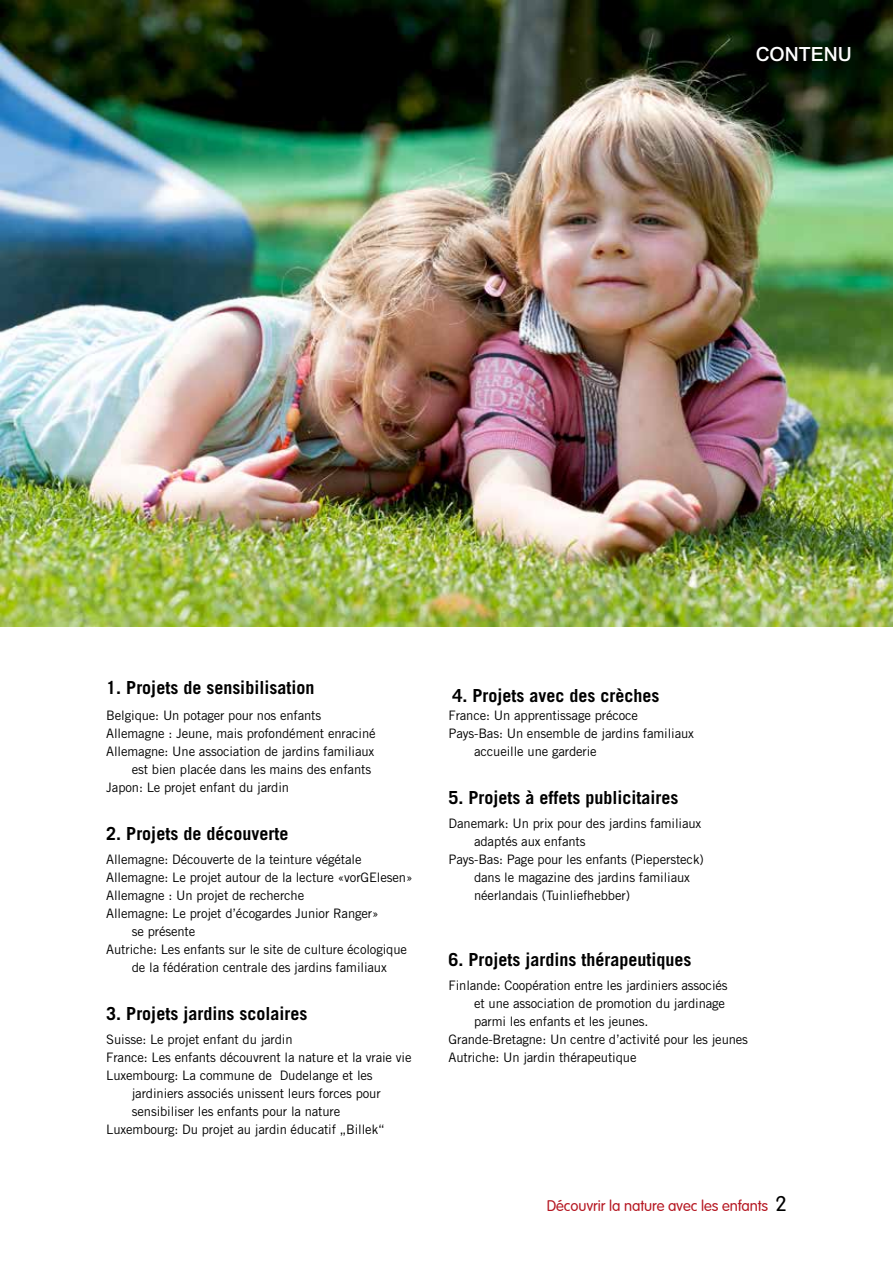
<style>
.page{position:relative;width:893px;height:1263px;background:#fff}
.page>*{position:absolute;margin:0;border:0;box-sizing:border-box;transform-origin:0 0}
.t1{font:21px "Arial Bld";color:#fff}
.t2{font:700 18px "Trade Gothic";color:#000}
.t3{font:15px "Vogue Plain";color:#b51621}
.t4{font:13.05px "Trade Gothic";letter-spacing:-.01em;color:#000}
.s1{font-size:21px;color:#000}
</style>
<div class="page">
<img style="left:0;top:0;width:893px;height:626px">
<h1 class="t1" style="left:756px;top:40px;width:98px">CONTENU</h1>
<h2 class="t2" style="left:106px;top:677px;width:210px">1. Projets de sensibilisation</h2>
<p class="t4" style="left:106px;top:707px;width:216px">Belgique: Un potager pour nos enfants</p>
<p class="t4" style="left:106px;top:725px;width:271px">Allemagne : Jeune, mais profondément enraciné</p>
<p class="t4" style="left:106px;top:743px;width:270px">Allemagne: Une association de jardins familiaux</p>
<p class="t4" style="left:132px;top:761px;width:241px">est bien placée dans les mains des enfants</p>
<p class="t4" style="left:106px;top:779px;width:184px">Japon: Le projet enfant du jardin</p>
<h2 class="t2" style="left:106px;top:823px;width:184px">2. Projets de découverte</h2>
<p class="t4" style="left:106px;top:851px;width:257px">Allemagne: Découverte de la teinture végétale</p>
<p class="t4" style="left:106px;top:869px;width:308px">Allemagne: Le projet autour de la lecture «vorGElesen»</p>
<p class="t4" style="left:106px;top:887px;width:199px">Allemagne : Un projet de recherche</p>
<p class="t4" style="left:106px;top:905px;width:274px">Allemagne: Le projet d’écogardes Junior Ranger»</p>
<p class="t4" style="left:132px;top:923px;width:65px">se présente</p>
<p class="t4" style="left:106px;top:941px;width:302px">Autriche: Les enfants sur le site de culture écologique</p>
<p class="t4" style="left:132px;top:959px;width:256px">de la fédération centrale des jardins familiaux</p>
<h2 class="t2" style="left:106px;top:1003px;width:203px">3. Projets jardins scolaires</h2>
<p class="t4" style="left:106px;top:1031px;width:188px">Suisse: Le projet enfant du jardin</p>
<p class="t4" style="left:106px;top:1049px;width:307px">France: Les enfants découvrent la nature et la vraie vie</p>
<p class="t4" style="left:106px;top:1067px;width:268px">Luxembourg: La commune de Dudelange et les</p>
<p class="t4" style="left:132px;top:1085px;width:250px">jardiniers associés unissent leurs forces pour</p>
<p class="t4" style="left:132px;top:1103px;width:210px">sensibiliser les enfants pour la nature</p>
<p class="t4" style="left:106px;top:1121px;width:280px">Luxembourg: Du projet au jardin éducatif „Billek“</p>
<h2 class="t2" style="left:452px;top:685px;width:208px">4. Projets avec des crèches</h2>
<p class="t4" style="left:449px;top:707px;width:191px">France: Un apprentissage précoce</p>
<p class="t4" style="left:449px;top:725px;width:247px">Pays-Bas: Un ensemble de jardins familiaux</p>
<p class="t4" style="left:474px;top:743px;width:124px">accueille une garderie</p>
<h2 class="t2" style="left:449px;top:787px;width:232px">5. Projets à effets publicitaires</h2>
<p class="t4" style="left:449px;top:815px;width:254px">Danemark: Un prix pour des jardins familiaux</p>
<p class="t4" style="left:474px;top:833px;width:113px">adaptés aux enfants</p>
<p class="t4" style="left:449px;top:851px;width:257px">Pays-Bas: Page pour les enfants (Piepersteck)</p>
<p class="t4" style="left:474px;top:869px;width:217px">dans le magazine des jardins familiaux</p>
<p class="t4" style="left:474px;top:887px;width:157px">néerlandais (Tuinliefhebber)</p>
<h2 class="t2" style="left:449px;top:949px;width:245px">6. Projets jardins thérapeutiques</h2>
<p class="t4" style="left:449px;top:977px;width:281px">Finlande: Coopération entre les jardiniers associés</p>
<p class="t4" style="left:474px;top:995px;width:253px">et une association de promotion du jardinage</p>
<p class="t4" style="left:474px;top:1013px;width:176px">parmi les enfants et les jeunes.</p>
<p class="t4" style="left:449px;top:1031px;width:301px">Grande-Bretagne: Un centre d’activité pour les jeunes</p>
<p class="t4" style="left:449px;top:1049px;width:189px">Autriche: Un jardin thérapeutique</p>
<p class="t3" style="left:547px;top:1197px;width:241px">Découvrir la nature avec les enfants <span class="s1">2</span></p>
</div>
